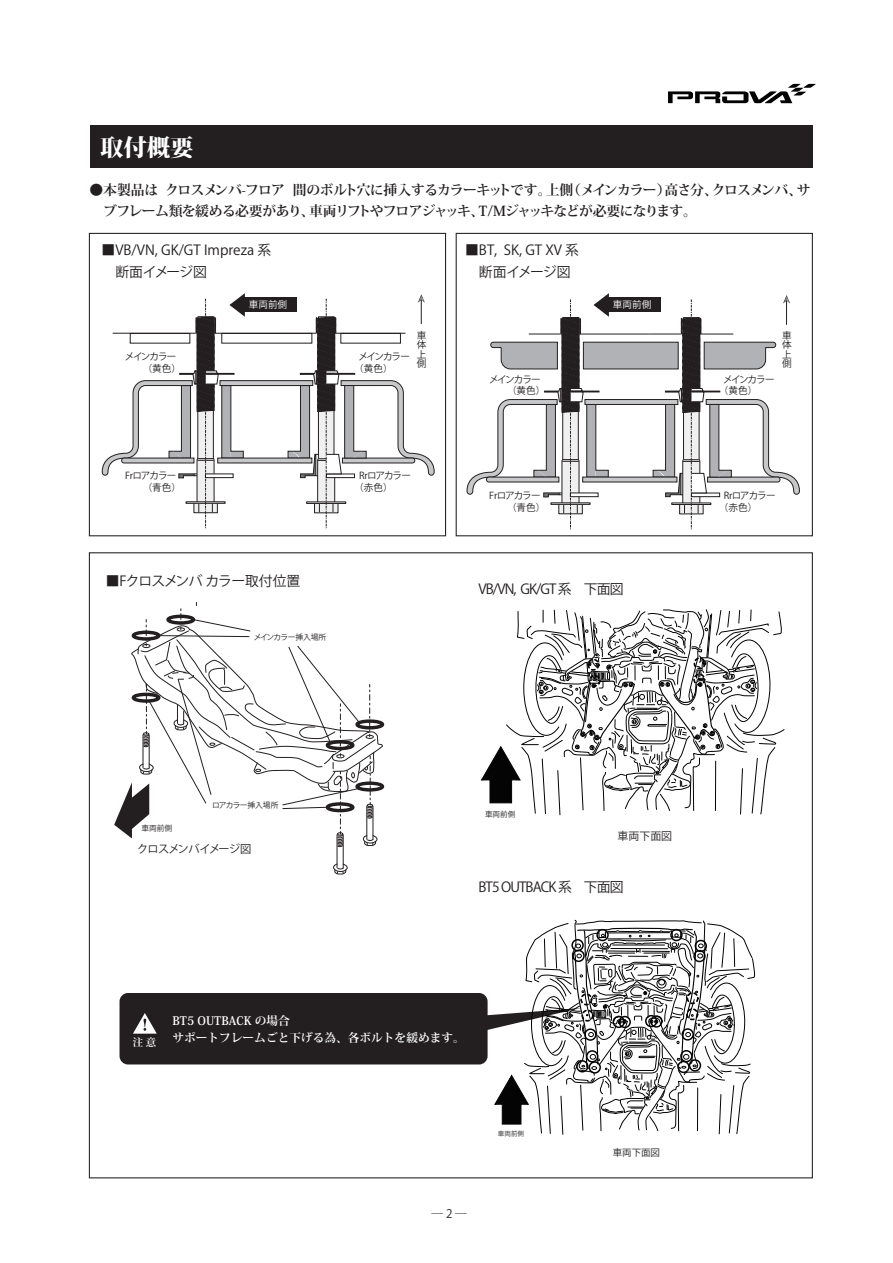
<style>
.page{position:relative;width:893px;height:1263px;background:#fff}
.page>*{position:absolute;margin:0;border:0;box-sizing:border-box;transform-origin:0 0}
.t1{font:800 23.4px "Koz Min Pr 6 N";color:#fff}
.t2{font:700 13.8px/21.3px "Koz Min Pr 6 N";letter-spacing:-.055em;color:#231f20}
.t3{font:13.8px/21.3px "Gothic MB101 Pr 5 Regular 90 ms RKSJ H";color:#231f20}
.t4{font:13.8px "Gothic MB101 Pr 5 Regular 90 ms RKSJ H";letter-spacing:-.055em;color:#231f20}
.t5{font:700 11.7px "Koz Min Pr 6 N";color:#fff}
.t6{font:11.7px "Folk Pro Regular 90 ms RKSJ H";color:#231f20}
.t7{font:11.25px "Gothic MB101 Pr 5 Regular 90 ms RKSJ H";letter-spacing:-.065em;color:#231f20}
.t8{font:10.95px "Gothic MB101 Pr 5 Regular 90 ms RKSJ H";color:#231f20}
.t9{font:700 10.35px "Koz Min Pr 6 N";color:#fff}
.t10{font:9.6px/11.7px "Folk Pro Regular 90 ms RKSJ H";letter-spacing:-.09em;color:#231f20}
.t11{font:9.6px "Folk Pro Regular 90 ms RKSJ H";color:#fff}
.t12{font:9.45px "Gothic MB101 Pr 5 Regular 90 ms RKSJ H";color:#231f20}
.t13{font:7.8px "Folk Pro Regular 90 ms RKSJ H";letter-spacing:-.08em;color:#231f20}
.t14{font:7.8px "Folk Pro Regular 90 ms RKSJ H";letter-spacing:-.05em;color:#231f20}
.t15{font:7.8px "Folk Pro Regular 90 ms RKSJ H";letter-spacing:-.02em;color:#231f20}
.t16{font:7.5px "Folk Pro Regular 90 ms RKSJ H";color:#231f20}
.t17{font:6.6px "Folk Pro Regular 90 ms RKSJ H";color:#231f20}
</style>
<div class="page">
<div style="left:90px;top:126px;width:723px;height:42px;background:#231f20"></div>
<div style="left:89px;top:233px;width:357px;height:303px;border:1px solid #231f20"></div>
<div style="left:456px;top:233px;width:357px;height:303px;border:1px solid #231f20"></div>
<svg style="left:245px;top:380px;width:42px;height:6px"></svg>
<svg style="left:245px;top:458px;width:42px;height:5px"></svg>
<svg style="left:287px;top:294px;width:148px;height:235px"></svg>
<div style="left:221px;top:333px;width:91px;height:10px;border:1px solid #231f20"></div>
<div style="left:340px;top:333px;width:61px;height:10px;border:1px solid #231f20"></div>
<svg style="left:609px;top:399px;width:43px;height:6px"></svg>
<svg style="left:609px;top:477px;width:43px;height:5px"></svg>
<hr style="left:580px;top:334px;width:69px;height:1px;background:#231f20">
<hr style="left:649px;top:334px;width:32px;height:1px;background:#231f20">
<svg style="left:652px;top:295px;width:148px;height:235px"></svg>
<div style="left:583px;top:342px;width:95px;height:27px;background:#b1b2b6;border:1px solid #231f20"></div>
<svg style="left:102px;top:293px;width:143px;height:236px"></svg>
<div style="left:243px;top:298px;width:54px;height:14px;background:#231f20"></div>
<svg style="left:466px;top:293px;width:143px;height:237px"></svg>
<div style="left:607px;top:298px;width:54px;height:14px;background:#231f20"></div>
<hr style="left:337px;top:835px;width:1px;height:33px;background:#231f20">
<hr style="left:343px;top:835px;width:1px;height:33px;background:#231f20">
<svg style="left:333px;top:864px;width:15px;height:11px"></svg>
<div style="left:355px;top:719px;width:29px;height:11px;border:3px solid #231f20;border-radius:50%"></div>
<div style="left:355px;top:781px;width:29px;height:11px;border:3px solid #231f20;border-radius:50%"></div>
<svg style="left:114px;top:602px;width:269px;height:245px"></svg>
<svg style="left:668px;top:84px;width:148px;height:19px"></svg>
<div style="left:120px;top:993px;width:368px;height:72px;background:#231f20;border-radius:9px"></div>
<svg style="left:133px;top:1013px;width:24px;height:21px"></svg>
<svg style="left:480px;top:609px;width:305px;height:206px"></svg>
<div style="left:693px;top:673px;width:12px;height:13px;border:2px dashed #050404;border-radius:50%"></div>
<div style="left:588px;top:675px;width:12px;height:12px;border:2px dashed #050404;border-radius:50%"></div>
<div style="left:693px;top:657px;width:13px;height:12px;border:2px dashed #050404;border-radius:50%"></div>
<div style="left:587px;top:659px;width:12px;height:12px;border:2px dashed #050404;border-radius:50%"></div>
<svg style="left:484px;top:920px;width:271px;height:215px"></svg>
<div style="left:677px;top:1061px;width:13px;height:12px;border:2px solid #030303;border-radius:50%"></div>
<div style="left:689px;top:1059px;width:12px;height:13px;border:2px solid #030303;border-radius:50%"></div>
<div style="left:686px;top:1008px;width:12px;height:12px;border:2px dashed #050404;border-radius:50%"></div>
<div style="left:581px;top:1009px;width:12px;height:13px;border:2px dashed #050404;border-radius:50%"></div>
<div style="left:686px;top:992px;width:13px;height:12px;border:2px dashed #050404;border-radius:50%"></div>
<div style="left:580px;top:993px;width:12px;height:12px;border:2px dashed #050404;border-radius:50%"></div>
<p class="t1" style="left:100px;top:134px;width:95px">取付概要</p>
<p class="t2" style="left:104px;top:179px;width:708px;text-indent:-14px">●本製品はクロスメンバ-フロア間のボルト穴に挿入するカラーキットです。上側（メインカラー）高さ分、クロスメンバ、サブフレーム類を緩める必要があり、車両リフトやフロアジャッキ、T/Mジャッキなどが必要になります。</p>
<p class="t3" style="left:102px;top:240px;width:171px">■VB/VN, GK/GT Impreza 系　断面イメージ図</p>
<p class="t3" style="left:465px;top:240px;width:115px">■BT, SK, GT XV 系　断面イメージ図</p>
<p class="t10" style="left:143px;top:351px;width:40px;text-indent:-18px">メインカラー（黄色）</p>
<p class="t10" style="left:143px;top:470px;width:40px;text-indent:-18px">Frロアカラー（青色）</p>
<p class="t11" style="left:249px;top:299px;width:40px">車両前側</p>
<p class="t11" style="left:613px;top:299px;width:40px">車両前側</p>
<p class="t10" style="left:417px;top:329px;width:11px">車</p>
<p class="t10" style="left:417px;top:339px;width:11px">体</p>
<p class="t10" style="left:417px;top:349px;width:11px">上</p>
<p class="t10" style="left:354px;top:351px;width:57px;text-indent:4px">メインカラー（黄色）</p>
<p class="t10" style="left:417px;top:358px;width:11px">側</p>
<p class="t10" style="left:354px;top:470px;width:58px;text-indent:5px">Rrロアカラー（赤色）</p>
<p class="t10" style="left:507px;top:374px;width:40px;text-indent:-18px">メインカラー（黄色）</p>
<p class="t10" style="left:507px;top:490px;width:40px;text-indent:-18px">Frロアカラー（青色）</p>
<p class="t4" style="left:106px;top:573px;width:196px">■Fクロスメンバカラー取付位置</p>
<p class="t13" style="left:254px;top:633px;width:74px">メインカラー挿入場所</p>
<p class="t4" style="left:478px;top:581px;width:146px">VB/VN, GK/GT 系　下面図</p>
<p class="t10" style="left:719px;top:374px;width:57px;text-indent:4px">メインカラー（黄色）</p>
<p class="t10" style="left:782px;top:329px;width:11px">車</p>
<p class="t10" style="left:782px;top:339px;width:11px">体</p>
<p class="t10" style="left:782px;top:349px;width:11px">上</p>
<p class="t10" style="left:782px;top:358px;width:11px">側</p>
<p class="t10" style="left:719px;top:490px;width:58px;text-indent:5px">Rrロアカラー（赤色）</p>
<p class="t15" style="left:141px;top:824px;width:33px">車両前側</p>
<p class="t14" style="left:212px;top:801px;width:68px">ロアカラー挿入場所</p>
<p class="t7" style="left:137px;top:843px;width:116px">クロスメンバイメージ図</p>
<p class="t16" style="left:485px;top:810px;width:32px">車両前側</p>
<p class="t8" style="left:617px;top:829px;width:56px">車両下面図</p>
<p class="t4" style="left:478px;top:879px;width:147px">BT5 OUTBACK 系　下面図</p>
<p class="t5" style="left:172px;top:1014px;width:119px">BT5 OUTBACK の場合</p>
<p class="t9" style="left:133px;top:1036px;width:25px">注 意</p>
<p class="t5" style="left:172px;top:1031px;width:294px">サポートフレームごと下げる為、各ボルトを緩めます。</p>
<p class="t9" style="left:131px;top:1037px;width:25px">注 意</p>
<p class="t6" style="left:432px;top:1207px;width:37px">─ 2 ─</p>
<p class="t17" style="left:498px;top:1130px;width:28px">車両前側</p>
<p class="t12" style="left:613px;top:1147px;width:49px">車両下面図</p>
</div>
